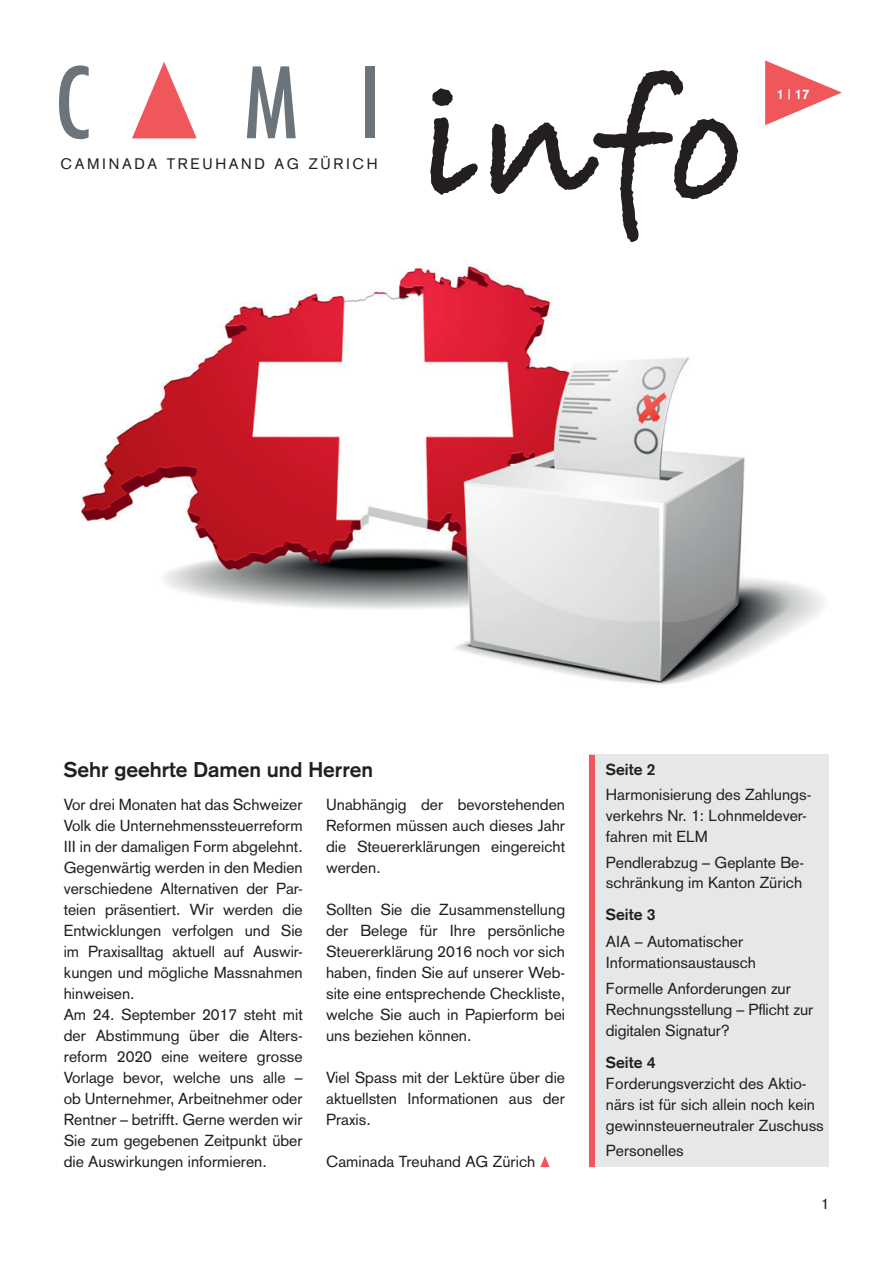
<style>
.page{position:relative;width:893px;height:1263px;background:#fff}
.page>*{position:absolute;margin:0;border:0;box-sizing:border-box;transform-origin:0 0}
.t1{font:700 21px "Akzidenz Grotesk";color:#231f20}
.t2{font:15.75px/21px "Akzidenz Grotesk";color:#231f20}
.t3{font:700 15.75px "Akzidenz Grotesk";color:#231f20}
.t4{font:15px "Akzidenz Grotesk";letter-spacing:.18em;color:#231f20}
.t5{font:700 13.5px "Akzidenz Grotesk";color:#fff}
</style>
<div class="page">
<div style="left:589px;top:755px;width:239px;height:412px;background:#e6e7e9"></div>
<svg style="left:765px;top:60px;width:77px;height:65px"></svg>
<svg style="left:430px;top:70px;width:308px;height:172px"></svg>
<div style="left:419px;top:44px;width:75px;height:58px;background:#fff"></div>
<svg style="left:432px;top:88px;width:21px;height:18px"></svg>
<svg style="left:59px;top:65px;width:30px;height:74px"></svg>
<svg style="left:132px;top:62px;width:65px;height:76px"></svg>
<svg style="left:247px;top:66px;width:49px;height:72px"></svg>
<div style="left:365px;top:66px;width:10px;height:72px;background:#6b747b"></div>
<img style="left:82px;top:264px;width:741px;height:421px">
<svg style="left:540px;top:1156px;width:10px;height:11px"></svg>
<div style="left:589px;top:755px;width:6px;height:412px;background:#f0575a"></div>
<p class="t4" style="left:60px;top:155px;width:319px">CAMINADA TREUHAND AG ZÜRICH</p>
<p class="t5" style="left:776px;top:86px;width:35px">1 | 17</p>
<h1 class="t1" style="left:64px;top:757px;width:311px">Sehr geehrte Damen und Herren</h1>
<p class="t2" style="left:64px;top:794px;width:240px">Vor drei Monaten hat das Schweizer<br>Volk die Unternehmenssteuerreform<br>III in der damaligen Form abgelehnt.<br>Gegenwärtig werden in den Medien verschiedene Alternativen der Par&shy;teien präsentiert. Wir werden die<br>Entwicklungen verfolgen und Sie im Praxisalltag aktuell auf Auswir&shy;kungen und mögliche Massnahmen hinweisen.<br>Am 24. September 2017 steht mit der Abstimmung über die Alters&shy;reform 2020 eine weitere grosse<br>Vorlage bevor, welche uns alle – ob Unternehmer, Arbeitnehmer oder<br>Rentner – betrifft. Gerne werden wir<br>Sie zum gegebenen Zeitpunkt über die Auswirkungen informieren.</p>
<p class="t2" style="left:326px;top:794px;width:240px;text-align:justify">Unabhängig der bevorstehenden Reformen müssen auch dieses Jahr die Steuererklärungen eingereicht werden.</p>
<p class="t2" style="left:326px;top:899px;width:240px;text-align:justify">Sollten Sie die Zusammenstellung der Belege für Ihre persönliche Steuererklärung 2016 noch vor sich haben, finden Sie auf unserer Web&shy;site eine entsprechende Checkliste, welche Sie auch in Papierform bei uns beziehen können.</p>
<p class="t2" style="left:326px;top:1067px;width:240px;text-align:justify">Viel Spass mit der Lektüre über die aktuellsten Informationen aus der Praxis.</p>
<p class="t2" style="left:326px;top:1151px;width:211px">Caminada Treuhand AG Zürich</p>
<p class="t3" style="left:606px;top:760px;width:51px">Seite 2</p>
<p class="t2" style="left:606px;top:784px;width:207px">Harmonisierung des Zahlungs&shy;verkehrs Nr. 1: Lohnmeldever&shy;fahren mit ELM</p>
<p class="t2" style="left:606px;top:851px;width:200px">Pendlerabzug – Geplante Be&shy;schränkung im Kanton Zürich</p>
<p class="t3" style="left:606px;top:905px;width:51px">Seite 3</p>
<p class="t2" style="left:606px;top:931px;width:152px">AIA – Automatischer<br>Informationsaustausch</p>
<p class="t2" style="left:606px;top:978px;width:209px">Formelle Anforderungen zur<br>Rechnungsstellung – Pflicht zur digitalen Signatur?</p>
<p class="t3" style="left:606px;top:1053px;width:51px">Seite 4</p>
<p class="t2" style="left:606px;top:1073px;width:219px">Forderungsverzicht des Aktio&shy;närs ist für sich allein noch kein gewinnsteuerneutraler Zuschuss</p>
<p class="t2" style="left:606px;top:1140px;width:79px">Personelles</p>
<p class="t4" style="left:821px;top:1195px;width:10px">1</p>
</div>
